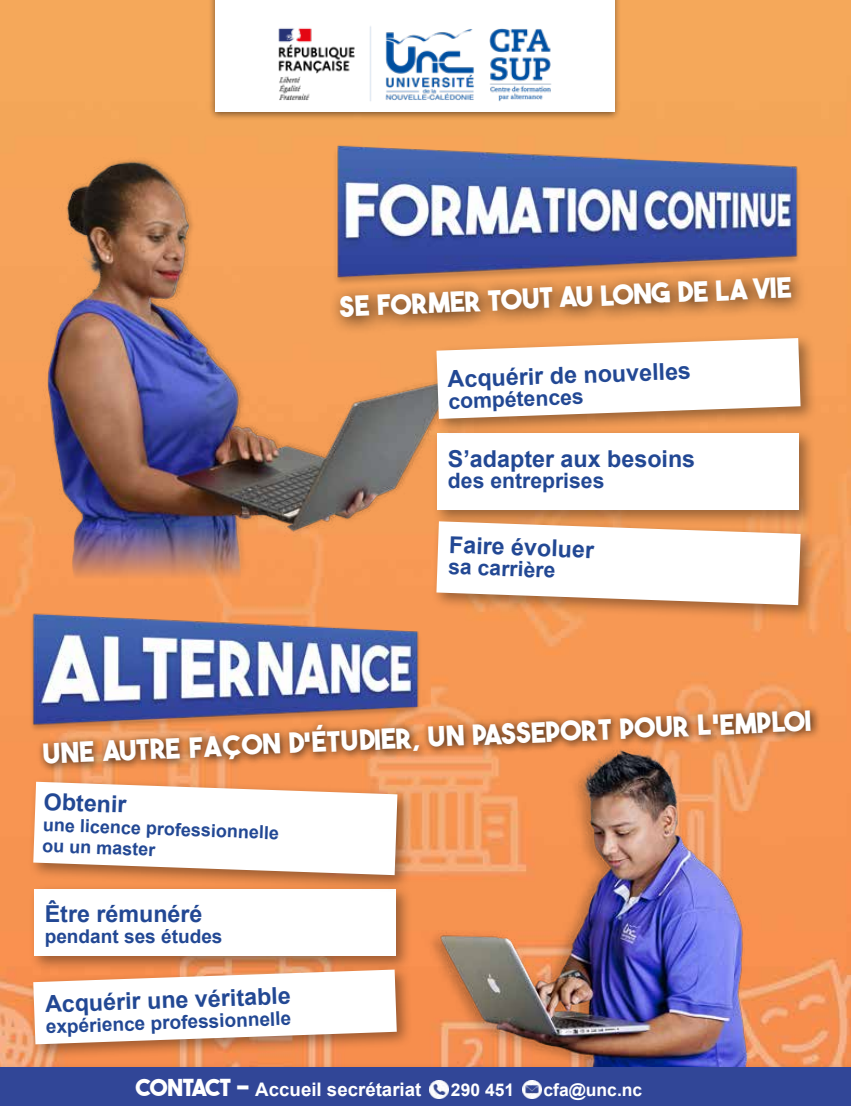
<style>
.page{position:relative;width:851px;height:1106px;background:#fff}
.page>*{position:absolute;margin:0;border:0;box-sizing:border-box;transform-origin:0 0}
.t1{font:700 27.75px "The Bold Font";color:#fff}
.t2{font:700 23.25px "Arial";color:#224894}
.t3{font:700 21.15px "Arial";color:#224894}
.t4{font:700 19.05px "Arial";color:#224894}
.t5{font:700 18.6px "Arial";color:#fff}
.t6{font:700 18px/21.1px "Arial";color:#224894}
.t7{font:700 17.55px "Arial";color:#fff}
.s1{font-family:"The Bold Font";font-size:23.4px}
</style>
<div class="page">
<img style="left:0;top:0;width:850px;height:1061px">
<img style="left:421px;top:774px;width:375px;height:287px">
<div style="left:208px;top:0;width:413px;height:120px;background:#000;opacity:.5"></div>
<div style="left:215px;top:0;width:399px;height:111px;background:#fff"></div>
<img style="left:278px;top:26px;width:274px;height:76px">
<div style="left:0;top:1061px;width:850px;height:45px;background:#000;opacity:.37"></div>
<div style="left:0;top:1067px;width:850px;height:39px;background:#314697"></div>
<img style="left:21px;top:605px;width:405px;height:138px">
<div style="left:36px;top:703px;width:785px;height:71px;background:#000;opacity:.75"></div>
<div style="left:28px;top:884px;width:384px;height:89px;background:#000;opacity:.37"></div>
<div style="left:34px;top:889px;width:361px;height:67px;background:#fff"></div>
<div style="left:28px;top:776px;width:386px;height:115px;background:#000;opacity:.37"></div>
<svg style="left:33px;top:781px;width:364px;height:94px"></svg>
<div style="left:28px;top:964px;width:385px;height:96px;background:#000;opacity:.37"></div>
<svg style="left:33px;top:969px;width:364px;height:75px"></svg>
<img style="left:522px;top:1080px;width:19px;height:18px">
<img style="left:429px;top:1080px;width:19px;height:18px">
<img style="left:463px;top:136px;width:344px;height:129px">
<div style="left:328px;top:265px;width:480px;height:69px;background:#000;opacity:.75"></div>
<img style="left:21px;top:116px;width:442px;height:478px">
<div style="left:431px;top:427px;width:384px;height:99px;background:#000;opacity:.37"></div>
<div style="left:437px;top:433px;width:362px;height:77px;background:#fff"></div>
<div style="left:431px;top:332px;width:386px;height:103px;background:#000;opacity:.37"></div>
<svg style="left:436px;top:338px;width:364px;height:81px"></svg>
<div style="left:431px;top:516px;width:386px;height:105px;background:#000;opacity:.37"></div>
<svg style="left:436px;top:521px;width:364px;height:84px"></svg>
<p class="t1" style="left:338px;top:291px;width:454px;rotate:-3deg">SE FORMER TOUT AU LONG DE LA VIE</p>
<p class="t2" style="left:447px;top:363px;width:245px;rotate:-2deg">Acquérir de nouvelles</p>
<p class="t3" style="left:448px;top:386px;width:137px;rotate:-2deg">compétences</p>
<p class="t2" style="left:448px;top:442px;width:249px">S’adapter aux besoins</p>
<p class="t3" style="left:448px;top:465px;width:158px">des entreprises</p>
<p class="t2" style="left:449px;top:528px;width:146px;rotate:2deg">Faire évoluer</p>
<p class="t3" style="left:449px;top:551px;width:109px;rotate:2deg">sa carrière</p>
<p class="t1" style="left:41px;top:740px;width:771px;rotate:-3deg">UNE AUTRE FAÇON D'ÉTUDIER, UN PASSEPORT POUR L'EMPLOI</p>
<p class="t2" style="left:44px;top:785px;width:84px;rotate:2deg">Obtenir</p>
<p class="t6" style="left:43px;top:814px;width:237px;rotate:2deg">une licence professionnelle ou un master</p>
<p class="t2" style="left:45px;top:897px;width:159px">Être rémunéré</p>
<p class="t4" style="left:45px;top:923px;width:179px">pendant ses études</p>
<p class="t2" style="left:44px;top:987px;width:247px;rotate:-2deg">Acquérir une véritable</p>
<p class="t4" style="left:45px;top:1013px;width:247px;rotate:-2deg">expérience professionnelle</p>
<p class="t5" style="left:136px;top:1076px;width:287px"><span class="s1">CONTACT -</span> Accueil secrétariat</p>
<p class="t7" style="left:451px;top:1077px;width:65px">290 451</p>
<p class="t7" style="left:543px;top:1077px;width:100px">cfa@unc.nc</p>
</div>
